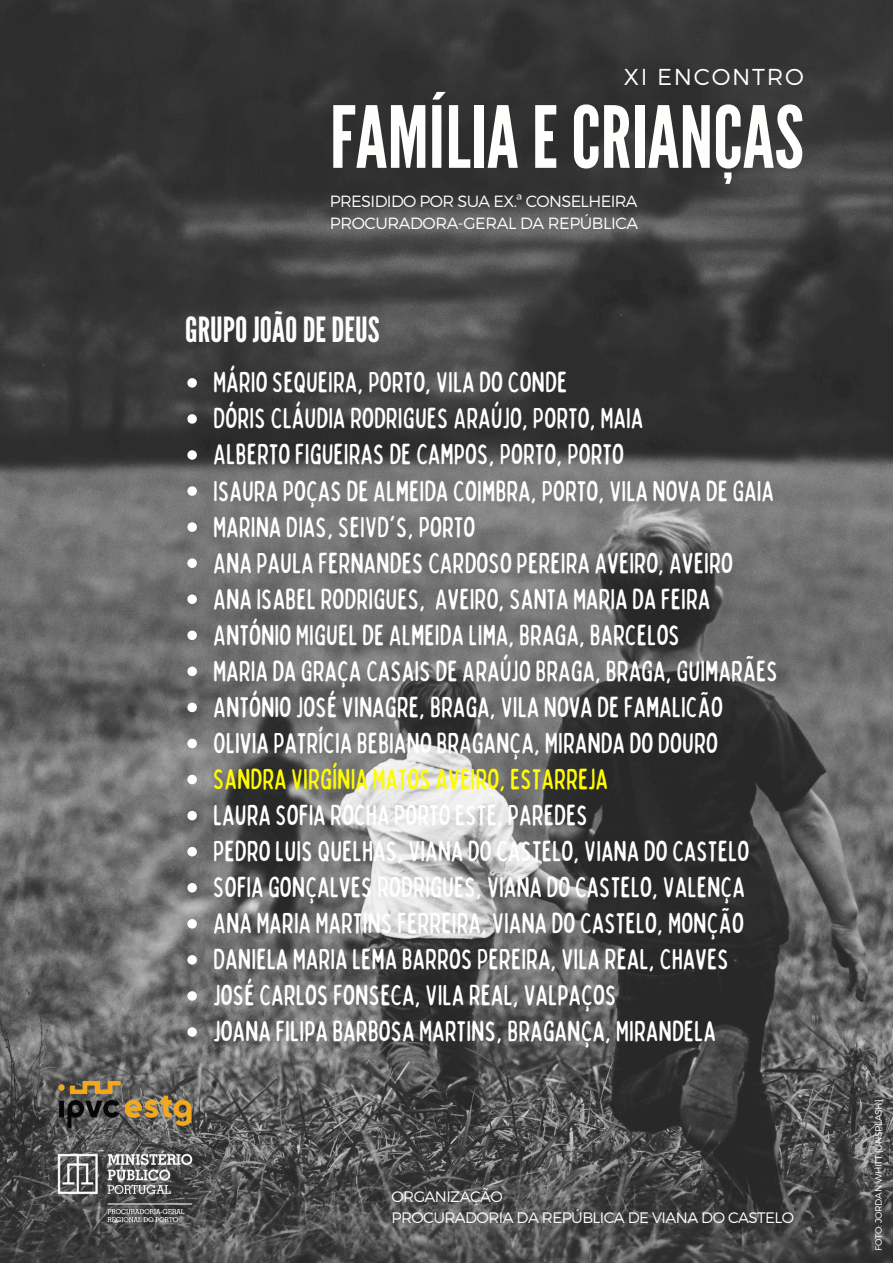
<style>
.page{position:relative;width:893px;height:1263px;background:#fff}
.page>*{position:absolute;margin:0;border:0;box-sizing:border-box;transform-origin:0 0}
.t1{font:85.28px "League Gothic";color:#fefefd}
.t2{font:34.65px "League Gothic";color:#fefefd}
.t3{font:condensed 29.1px "Bobby Jones Soft";color:#fff}
.t4{font:condensed 29.1px "Bobby Jones Soft";color:#fffc00}
.t5{font:300 23.02px "Montserrat";letter-spacing:.075em;color:#fefefd}
.t6{font:300 16.27px "Montserrat";letter-spacing:-.03em;color:#fefefd}
.t7{font:300 15.23px/20.9px "Montserrat";letter-spacing:-.04em;color:#fefefd}
.t8{font:300 9.23px "Montserrat";letter-spacing:-.04em;color:#fefefd}
</style>
<div class="page">
<img style="left:0;top:0;width:893px;height:1263px">
<img style="left:38px;top:1134px;width:174px;height:108px">
<img style="left:55px;top:1078px;width:141px;height:52px">
<svg style="left:187px;top:378px;width:10px;height:10px"></svg>
<svg style="left:187px;top:414px;width:10px;height:10px"></svg>
<svg style="left:187px;top:450px;width:10px;height:10px"></svg>
<svg style="left:187px;top:486px;width:10px;height:10px"></svg>
<svg style="left:187px;top:522px;width:10px;height:10px"></svg>
<svg style="left:187px;top:558px;width:10px;height:10px"></svg>
<svg style="left:187px;top:594px;width:10px;height:10px"></svg>
<svg style="left:187px;top:630px;width:10px;height:10px"></svg>
<svg style="left:187px;top:667px;width:10px;height:9px"></svg>
<svg style="left:187px;top:703px;width:10px;height:9px"></svg>
<svg style="left:187px;top:739px;width:10px;height:9px"></svg>
<svg style="left:187px;top:775px;width:10px;height:9px"></svg>
<svg style="left:187px;top:811px;width:10px;height:9px"></svg>
<svg style="left:187px;top:847px;width:10px;height:9px"></svg>
<svg style="left:187px;top:883px;width:10px;height:9px"></svg>
<svg style="left:187px;top:919px;width:10px;height:9px"></svg>
<svg style="left:187px;top:955px;width:10px;height:9px"></svg>
<svg style="left:187px;top:991px;width:10px;height:10px"></svg>
<svg style="left:187px;top:1027px;width:10px;height:10px"></svg>
<h5 class="t5" style="left:624px;top:62px;width:182px">XI ENCONTRO</h5>
<h5 class="t1" style="left:330px;top:88px;width:475px">FAMÍLIAECRIANÇAS</h5>
<h2 class="t6" style="left:330px;top:191px;width:309px">PRESIDIDO POR SUA EX.ª CONSELHEIRA</h2>
<p class="t6" style="left:330px;top:213px;width:310px">PROCURADORA-GERAL DA REPÚBLICA</p>
<p class="t2" style="left:185px;top:310px;width:196px">GRUPOJOÃODEDEUS</p>
<p class="t3" style="left:213px;top:364px;width:356px">MÁRIO SEQUEIRA,PORTO, VILA DO CONDE</p>
<p class="t3" style="left:213px;top:400px;width:432px">DÓRIS CLÁUDIA RODRIGUES ARAÚJO,PORTO, MAIA</p>
<p class="t3" style="left:213px;top:436px;width:412px">ALBERTO FIGUEIRAS DE CAMPOS,PORTO,PORTO</p>
<p class="t3" style="left:213px;top:472px;width:562px">ISAURA POÇAS DE ALMEIDA COIMBRA,PORTO, VILA NOVA DE GAIA</p>
<p class="t3" style="left:213px;top:508px;width:264px">MARINA DIAS,SEIVD'S,PORTO</p>
<p class="t3" style="left:213px;top:544px;width:521px">ANA PAULA FERNANDES CARDOSO PEREIRA AVEIRO, AVEIRO</p>
<p class="t3" style="left:213px;top:580px;width:499px">ANA ISABEL RODRIGUES, AVEIRO,SANTA MARIA DA FEIRA</p>
<p class="t3" style="left:213px;top:616px;width:469px">ANTÓNIO MIGUEL DE ALMEIDA LIMA,BRAGA,BARCELOS</p>
<p class="t3" style="left:213px;top:652px;width:566px">MARIA DA GRAÇA CASAIS DE ARAÚJO BRAGA,BRAGA, GUIMARÃES</p>
<p class="t3" style="left:213px;top:688px;width:511px">ANTÓNIO JOSÉ VINAGRE,BRAGA, VILA NOVA DEFAMALICÃO</p>
<p class="t3" style="left:213px;top:724px;width:506px">OLIVIA PATRÍCIA BEBIANO BRAGANÇA, MIRANDA DO DOURO</p>
<p class="t4" style="left:213px;top:760px;width:396px">SANDRA VIRGÍNIA MATOS AVEIRO,ESTARREJA</p>
<p class="t3" style="left:213px;top:797px;width:376px">LAURA SOFIA ROCHA PORTO ESTE,PAREDES</p>
<p class="t3" style="left:213px;top:833px;width:538px">PEDRO LUIS QUELHAS, VIANA DO CASTELO, VIANA DO CASTELO</p>
<p class="t3" style="left:213px;top:869px;width:533px">SOFIA GONÇALVES RODRIGUES, VIANA DO CASTELO, VALENÇA</p>
<p class="t3" style="left:213px;top:905px;width:532px">ANA MARIA MARTINS FERREIRA, VIANA DO CASTELO, MONÇÃO</p>
<p class="t3" style="left:213px;top:941px;width:517px">DANIELA MARIA LEMA BARROS PEREIRA, VILA REAL, CHAVES</p>
<h5 class="t3" style="left:213px;top:977px;width:405px">JOSÉ CARLOS FONSECA, VILA REAL, VALPAÇOS</h5>
<p class="t3" style="left:213px;top:1013px;width:504px">JOANA FILIPA BARBOSA MARTINS,BRAGANÇA, MIRANDELA</p>
<p class="t7" style="left:391px;top:1185px;width:404px">ORGANIZAÇÃO<br>PROCURADORIA DA REPÚBLICA DE VIANA DO CASTELO</p>
<p class="t8" style="left:872px;top:1250px;width:153px;rotate:-90deg">FOTO: JORDAN WHITT [UNSPLASH]</p>
</div>
